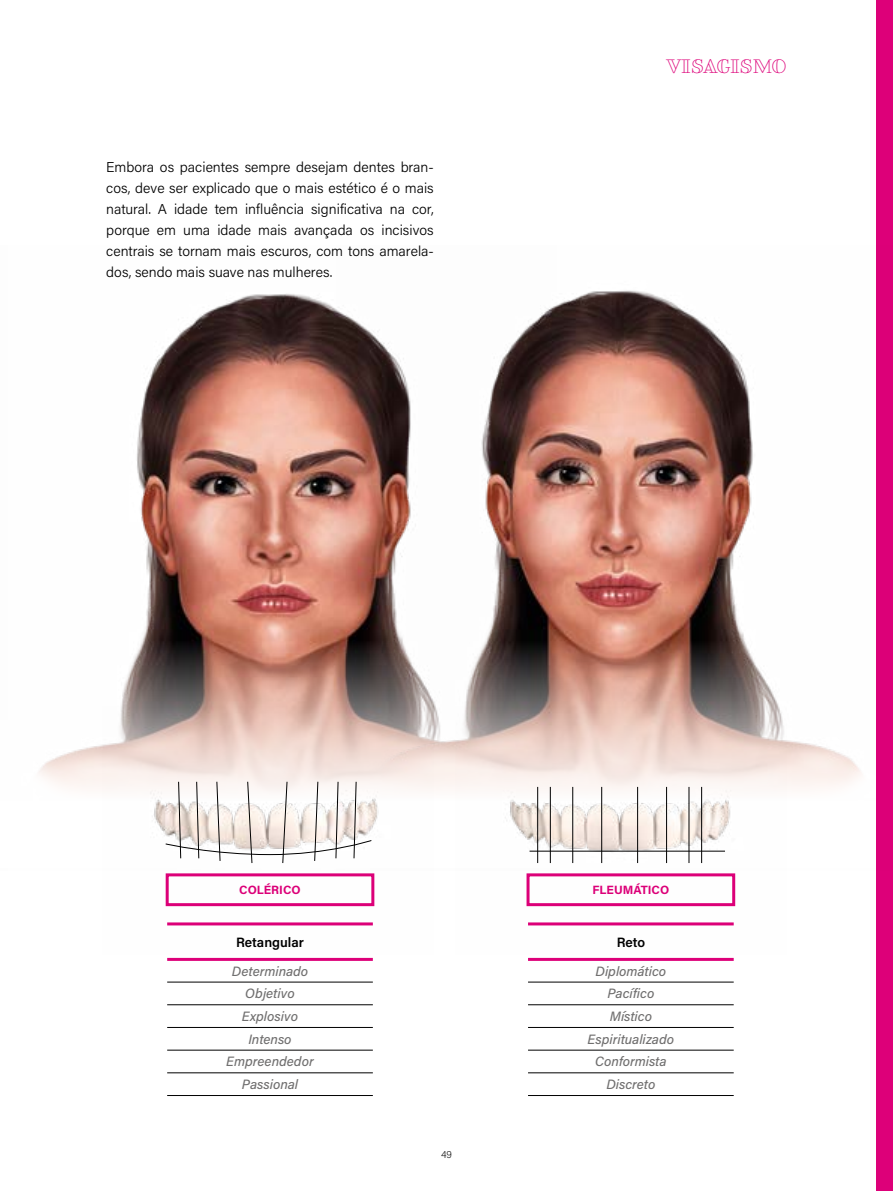
<style>
.page{position:relative;width:893px;height:1191px;background:#fff}
.page>*{position:absolute;margin:0;border:0;box-sizing:border-box;transform-origin:0 0}
.t1{font:18px "Fairwater Open Serif";letter-spacing:-.015em;color:#dd0079}
.t2{font:300 14.25px/21px "Acumin Pro";color:#000;text-align:justify}
.t3{font:italic 500 13.5px/22.6px "Acumin Pro";color:#706f6f;text-align:center}
.t4{font:600 13.5px "Acumin Pro";color:#000}
.t5{font:700 12px "Acumin Pro";color:#dd0079}
.t6{font:200 10.5px "Acumin Pro";color:#000}
</style>
<div class="page">
<div style="left:876px;top:0;width:17px;height:1191px;background:#dd0079"></div>
<img style="left:137px;top:293px;width:199px;height:347px">
<img style="left:336px;top:290px;width:417px;height:350px">
<svg style="left:39px;top:640px;width:822px;height:149px"></svg>
<hr style="left:167px;top:981px;width:206px;height:1px;background:#000">
<hr style="left:167px;top:1004px;width:206px;height:1px;background:#000">
<hr style="left:167px;top:1027px;width:206px;height:1px;background:#000">
<hr style="left:167px;top:1049px;width:206px;height:1px;background:#000">
<hr style="left:167px;top:1072px;width:206px;height:1px;background:#000">
<hr style="left:167px;top:1095px;width:206px;height:1px;background:#000">
<hr style="left:167px;top:958px;width:206px;height:3px;background:#dd0079">
<hr style="left:528px;top:981px;width:206px;height:1px;background:#000">
<hr style="left:528px;top:1004px;width:206px;height:1px;background:#000">
<hr style="left:528px;top:1027px;width:206px;height:1px;background:#000">
<hr style="left:528px;top:1049px;width:206px;height:1px;background:#000">
<hr style="left:528px;top:1072px;width:206px;height:1px;background:#000">
<hr style="left:528px;top:1095px;width:206px;height:1px;background:#000">
<hr style="left:528px;top:958px;width:206px;height:3px;background:#dd0079">
<img style="left:102px;top:706px;width:331px;height:220px">
<img style="left:455px;top:706px;width:331px;height:220px">
<hr style="left:529px;top:850px;width:196px;height:1px;background:#000">
<svg style="left:165px;top:781px;width:207px;height:83px"></svg>
<hr style="left:601px;top:787px;width:1px;height:76px;background:#000">
<hr style="left:572px;top:787px;width:1px;height:76px;background:#000">
<hr style="left:550px;top:787px;width:1px;height:76px;background:#000">
<hr style="left:537px;top:787px;width:1px;height:76px;background:#000">
<hr style="left:637px;top:787px;width:1px;height:76px;background:#000">
<hr style="left:666px;top:787px;width:1px;height:76px;background:#000">
<hr style="left:689px;top:787px;width:1px;height:76px;background:#000">
<hr style="left:701px;top:787px;width:1px;height:76px;background:#000">
<p class="t2" style="left:106px;top:156px;width:329px">Embora os pacientes sempre desejam dentes bran&shy;cos, deve ser explicado que o mais estético é o mais natural. A idade tem influência significativa na cor, porque em uma idade mais avançada os incisivos centrais se tornam mais escuros, com tons amarela&shy;dos, sendo mais suave nas mulheres.</p>
<p class="t1" style="left:666px;top:54px;width:122px">VISAGISMO</p>
<p class="t5" style="left:239px;top:881px;width:63px">COLÉRICO</p>
<p class="t5" style="left:592px;top:881px;width:78px">FLEUMÁTICO</p>
<p class="t4" style="left:236px;top:932px;width:69px">Retangular</p>
<p class="t3" style="left:226px;top:959px;width:89px">Determinado<br>Objetivo<br>Explosivo<br>Intenso<br>Empreendedor<br>Passional</p>
<p class="t6" style="left:441px;top:1146px;width:12px">49</p>
<p class="t4" style="left:617px;top:932px;width:30px">Reto</p>
<p class="t3" style="left:588px;top:959px;width:88px">Diplomático<br>Pacífico<br>Místico<br>Espiritualizado<br>Conformista<br>Discreto</p>
</div>
